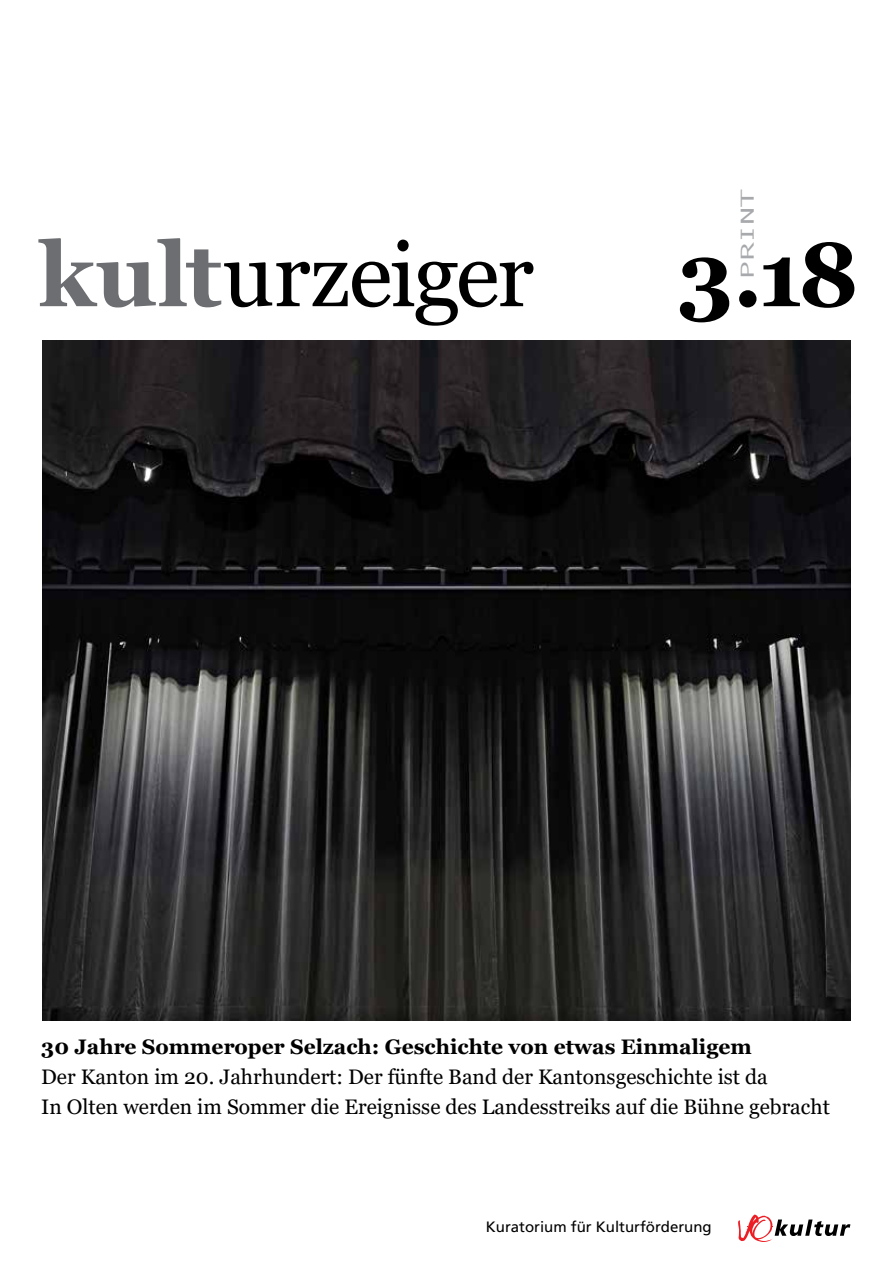
<style>
.page{position:relative;width:893px;height:1263px;background:#fff}
.page>*{position:absolute;margin:0;border:0;box-sizing:border-box;transform-origin:0 0}
.t1{font:90px "Georgia";letter-spacing:-.025em;color:#000}
.t2{font:700 90px "Georgia";color:#000}
.t3{font:21px/30px "Georgia";color:#000}
.t4{font:700 21px "Georgia";color:#000}
.t5{font:700 18px "Letter Gothic Std";letter-spacing:-.105em;color:#a7a9ac;scale:2 1}
.t6{font:15px "Frutiger LT Com";color:#000}
.s1{font-weight:700;color:#6d6e71}
</style>
<div class="page">
<svg style="left:738px;top:1214px;width:112px;height:28px"></svg>
<img style="left:43px;top:340px;width:807px;height:680px">
<p class="t5" style="left:736px;top:281px;width:48px;rotate:-90deg">PRINT</p>
<h1 class="t1" style="left:38px;top:221px;width:497px"><span class="s1">kult</span>urzeiger</h1>
<h1 class="t2" style="left:678px;top:217px;width:183px">3.18</h1>
<p class="t4" style="left:41px;top:1033px;width:712px">30 Jahre Sommeroper Selzach: Geschichte von etwas Einmaligem</p>
<p class="t3" style="left:41px;top:1062px;width:790px">Der Kanton im 20. Jahrhundert: Der fünfte Band der Kantonsgeschichte ist da<br>In Olten werden im Sommer die Ereignisse des Landesstreiks auf die Bühne gebracht</p>
<p class="t6" style="left:486px;top:1218px;width:227px">Kuratorium für Kulturförderung</p>
</div>
